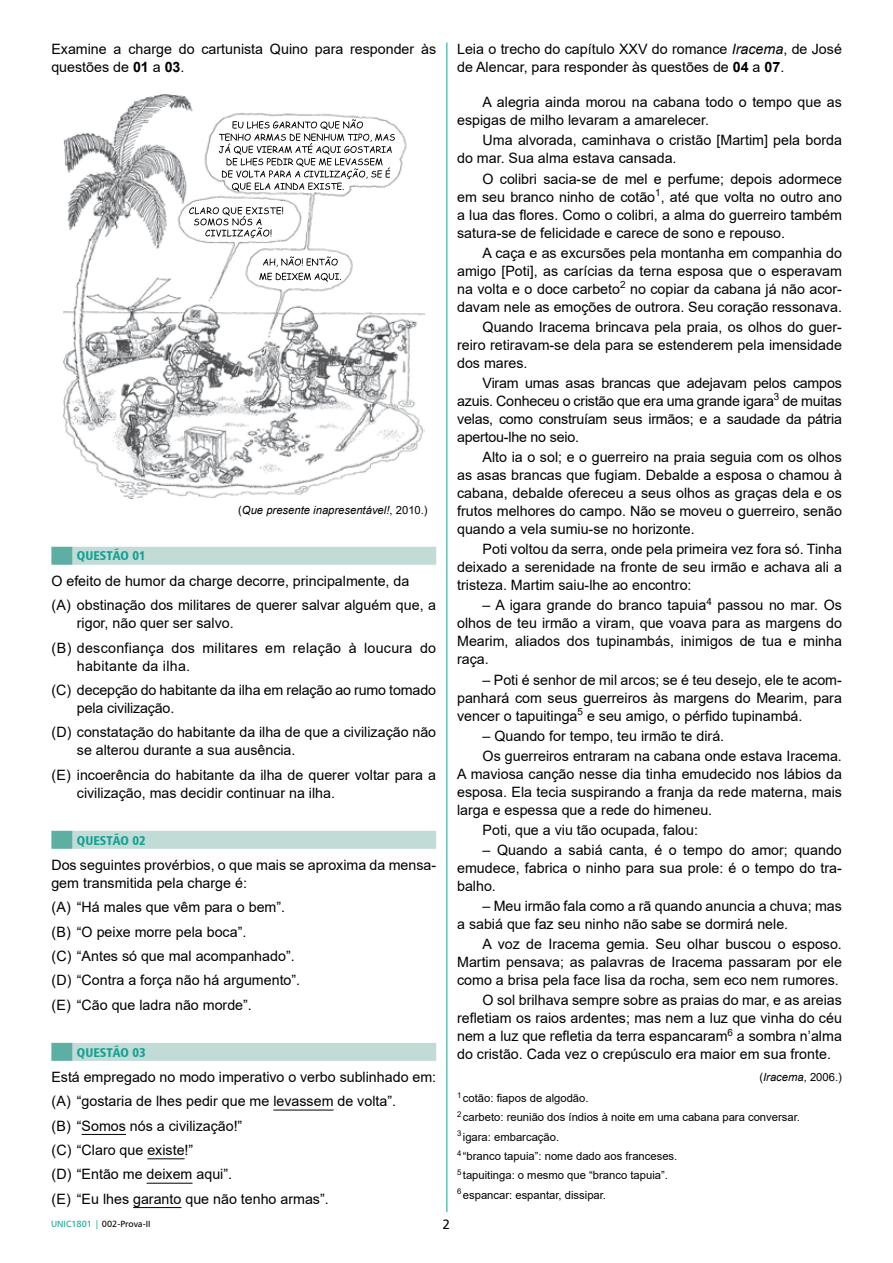
<style>
.page{position:relative;width:893px;height:1263px;background:#fff}
.page>*{position:absolute;margin:0;border:0;box-sizing:border-box;transform-origin:0 0}
.t1{font:14.25px/18px "Arial";color:#000}
.t2{font:14.25px/24.5px "Arial";letter-spacing:.02em;color:#000}
.t3{font:13.5px "Humanist 777 BT Roman B";color:#000}
.t4{font:12.75px "Humanist 777 BT Black Condensed B";color:#12a192}
.t5{font:11.25px/19.2px "Arial";color:#000}
.t6{font:italic 11.25px "Arial";color:#000}
.t7{font:9px "Humanist 777 BT Roman B";color:#000}
.s1{font-weight:700}
.s2{font-style:normal}
.s3{font-style:italic}
.s4{color:#12a192}
</style>
<div class="page">
<hr style="left:446px;top:43px;width:1px;height:1169px;background:#12a192">
<div style="left:51px;top:547px;width:22px;height:18px;background:#5dafa3"></div>
<div style="left:73px;top:547px;width:363px;height:18px;background:#c1dbd6"></div>
<div style="left:51px;top:831px;width:22px;height:18px;background:#5dafa3"></div>
<div style="left:73px;top:831px;width:363px;height:18px;background:#c1dbd6"></div>
<div style="left:51px;top:1043px;width:22px;height:18px;background:#5dafa3"></div>
<div style="left:73px;top:1043px;width:363px;height:18px;background:#c1dbd6"></div>
<hr style="left:273px;top:1110px;width:61px;height:1px;background:#000">
<hr style="left:82px;top:1134px;width:44px;height:1px;background:#000">
<hr style="left:147px;top:1158px;width:38px;height:1px;background:#000">
<hr style="left:147px;top:1183px;width:46px;height:1px;background:#000">
<hr style="left:133px;top:1207px;width:48px;height:1px;background:#000">
<img style="left:63px;top:94px;width:361px;height:405px">
<svg style="left:263px;top:256px;width:75px;height:11px"></svg>
<svg style="left:259px;top:273px;width:82px;height:9px"></svg>
<svg style="left:189px;top:207px;width:94px;height:31px"></svg>
<svg style="left:219px;top:119px;width:176px;height:72px"></svg>
<p class="t1" style="left:51px;top:40px;width:386px">Examine a charge do cartunista Quino para responder às questões de <span class="s1">01</span> a <span class="s1">03</span>.</p>
<p class="t6" style="left:238px;top:502px;width:191px"><span class="s2">(</span>Que presente inapresentável!<span class="s2">, 2010.)</span></p>
<p class="t4" style="left:77px;top:548px;width:70px">QUESTÃO 01</p>
<p class="t1" style="left:51px;top:568px;width:386px;line-height:24.5px">O efeito de humor da charge decorre, principalmente, da<br>(A) obstinação dos militares de querer salvar alguém que, a</p>
<p class="t2" style="left:51px;top:611px;width:386px;text-indent:26px">rigor, não quer ser salvo.<br>(B) desconfiança dos militares em relação à loucura do</p>
<p class="t1" style="left:51px;top:653px;width:386px;line-height:24.5px;text-indent:26px">habitante da ilha.<br>(C) decepção do habitante da ilha em relação ao rumo tomado</p>
<p class="t1" style="left:51px;top:696px;width:386px;line-height:24.5px;text-indent:26px">pela civilização.<br>(D) constatação do habitante da ilha de que a civilização não</p>
<p class="t1" style="left:51px;top:738px;width:386px;line-height:24.5px;text-indent:26px">se alterou durante a sua ausência.<br>(E) incoerência do habitante da ilha de querer voltar para a</p>
<p class="t1" style="left:77px;top:784px;width:260px">civilização, mas decidir continuar na ilha.</p>
<p class="t4" style="left:77px;top:832px;width:70px">QUESTÃO 02</p>
<p class="t1" style="left:51px;top:856px;width:386px">Dos seguintes provérbios, o que mais se aproxima da mensa&shy;gem transmitida pela charge é:</p>
<p class="t1" style="left:51px;top:895px;width:250px;line-height:24.5px">(A) “Há males que vêm para o bem”. (B) “O peixe morre pela boca”.<br>(C) “Antes só que mal acompanhado”. (D) “Contra a força não há argumento”. (E) “Cão que ladra não morde”.</p>
<p class="t4" style="left:77px;top:1044px;width:70px">QUESTÃO 03</p>
<p class="t1" style="left:51px;top:1064px;width:386px;line-height:24.5px">Está empregado no modo imperativo o verbo sublinhado em: (A) “gostaria de lhes pedir que me levassem de volta”.<br>(B) “Somos nós a civilização!”<br>(C) “Claro que existe!”<br>(D) “Então me deixem aqui”.<br>(E) “Eu lhes garanto que não tenho armas”.</p>
<p class="t1" style="left:457px;top:40px;width:386px">Leia o trecho do capítulo XXV do romance <span class="s3">Iracema</span>, de José de Alencar, para responder às questões de <span class="s1">04</span> a <span class="s1">07</span>.</p>
<p class="t1" style="left:457px;top:93px;width:386px;text-indent:26px">A alegria ainda morou na cabana todo o tempo que as espigas de milho levaram a amarelecer.</p>
<p class="t1" style="left:457px;top:131px;width:386px;text-indent:26px">Uma alvorada, caminhava o cristão [Martim] pela borda do mar. Sua alma estava cansada.</p>
<p class="t1" style="left:457px;top:169px;width:386px;text-align:justify;text-indent:26px">O colibri sacia-se de mel e perfume; depois adormece em seu branco ninho de cotão<sup>1</sup>, até que volta no outro ano a lua das flores. Como o colibri, a alma do guerreiro também satura-se de felicidade e carece de sono e repouso.</p>
<p class="t1" style="left:457px;top:244px;width:386px;text-align:justify;text-indent:26px">A caça e as excursões pela montanha em companhia do amigo [Poti], as carícias da terna esposa que o esperavam na volta e o doce carbeto<sup>2</sup> no copiar da cabana já não acor&shy;davam nele as emoções de outrora. Seu coração ressonava.</p>
<p class="t1" style="left:457px;top:318px;width:386px;text-align:justify;text-indent:26px">Quando Iracema brincava pela praia, os olhos do guer&shy;reiro retiravam-se dela para se estenderem pela imensidade dos mares.</p>
<p class="t1" style="left:457px;top:374px;width:386px;text-align:justify;text-indent:26px">Viram umas asas brancas que adejavam pelos campos azuis. Conheceu o cristão que era uma grande igara<sup>3</sup> de muitas velas, como construíam seus irmãos; e a saudade da pátria apertou-lhe no seio.</p>
<p class="t1" style="left:457px;top:448px;width:386px;text-align:justify;text-indent:26px">Alto ia o sol; e o guerreiro na praia seguia com os olhos as asas brancas que fugiam. Debalde a esposa o chamou à cabana, debalde ofereceu a seus olhos as graças dela e os frutos melhores do campo. Não se moveu o guerreiro, senão quando a vela sumiu-se no horizonte.</p>
<p class="t1" style="left:457px;top:540px;width:386px;text-align:justify;text-indent:26px">Poti voltou da serra, onde pela primeira vez fora só. Tinha deixado a serenidade na fronte de seu irmão e achava ali a tristeza. Martim saiu-lhe ao encontro:</p>
<p class="t1" style="left:457px;top:596px;width:386px;text-align:justify;text-indent:26px">– A igara grande do branco tapuia<sup>4</sup> passou no mar. Os olhos de teu irmão a viram, que voava para as margens do Mearim, aliados dos tupinambás, inimigos de tua e minha raça.</p>
<p class="t1" style="left:457px;top:670px;width:386px;text-align:justify;text-indent:26px">– Poti é senhor de mil arcos; se é teu desejo, ele te acom&shy;panhará com seus guerreiros às margens do Mearim, para vencer o tapuitinga<sup>5</sup> e seu amigo, o pérfido tupinambá.</p>
<p class="t1" style="left:483px;top:725px;width:361px;line-height:20.1px">– Quando for tempo, teu irmão te dirá.<br>Os guerreiros entraram na cabana onde estava Iracema.</p>
<p class="t1" style="left:457px;top:765px;width:386px;text-align:justify">A maviosa canção nesse dia tinha emudecido nos lábios da esposa. Ela tecia suspirando a franja da rede materna, mais larga e espessa que a rede do himeneu.</p>
<p class="t1" style="left:483px;top:821px;width:217px">Poti, que a viu tão ocupada, falou:</p>
<p class="t1" style="left:457px;top:841px;width:386px;text-align:justify;text-indent:26px">– Quando a sabiá canta, é o tempo do amor; quando emudece, fabrica o ninho para sua prole: é o tempo do tra&shy;balho.</p>
<p class="t1" style="left:457px;top:897px;width:386px;text-indent:26px">– Meu irmão fala como a rã quando anuncia a chuva; mas a sabiá que faz seu ninho não sabe se dormirá nele.</p>
<p class="t1" style="left:457px;top:935px;width:386px;text-align:justify;text-indent:26px">A voz de Iracema gemia. Seu olhar buscou o esposo.<br>Martim pensava; as palavras de Iracema passaram por ele como a brisa pela face lisa da rocha, sem eco nem rumores.</p>
<p class="t1" style="left:457px;top:991px;width:386px;text-align:justify;text-indent:26px">O sol brilhava sempre sobre as praias do mar, e as areias refletiam os raios ardentes; mas nem a luz que vinha do céu nem a luz que refletia da terra espancaram<sup>6</sup> a sombra n’alma do cristão. Cada vez o crepúsculo era maior em sua fronte.</p>
<p class="t5" style="left:759px;top:1067px;width:84px">(<span class="s3">Iracema</span>, 2006.)</p>
<p class="t5" style="left:457px;top:1088px;width:344px"><sup>1</sup> cotão: fiapos de algodão.<br><sup>2</sup> carbeto: reunião dos índios à noite em uma cabana para conversar.<br><sup>3</sup> igara: embarcação.<br><sup>4</sup> “branco tapuia”: nome dado aos franceses.<br><sup>5</sup> tapuitinga: o mesmo que “branco tapuia”.<br><sup>6</sup> espancar: espantar, dissipar.</p>
<p class="t7" style="left:51px;top:1218px;width:98px"><span class="s4">unic1801 |</span> 002-Prova-II</p>
<p class="t3" style="left:443px;top:1215px;width:9px">2</p>
</div>
